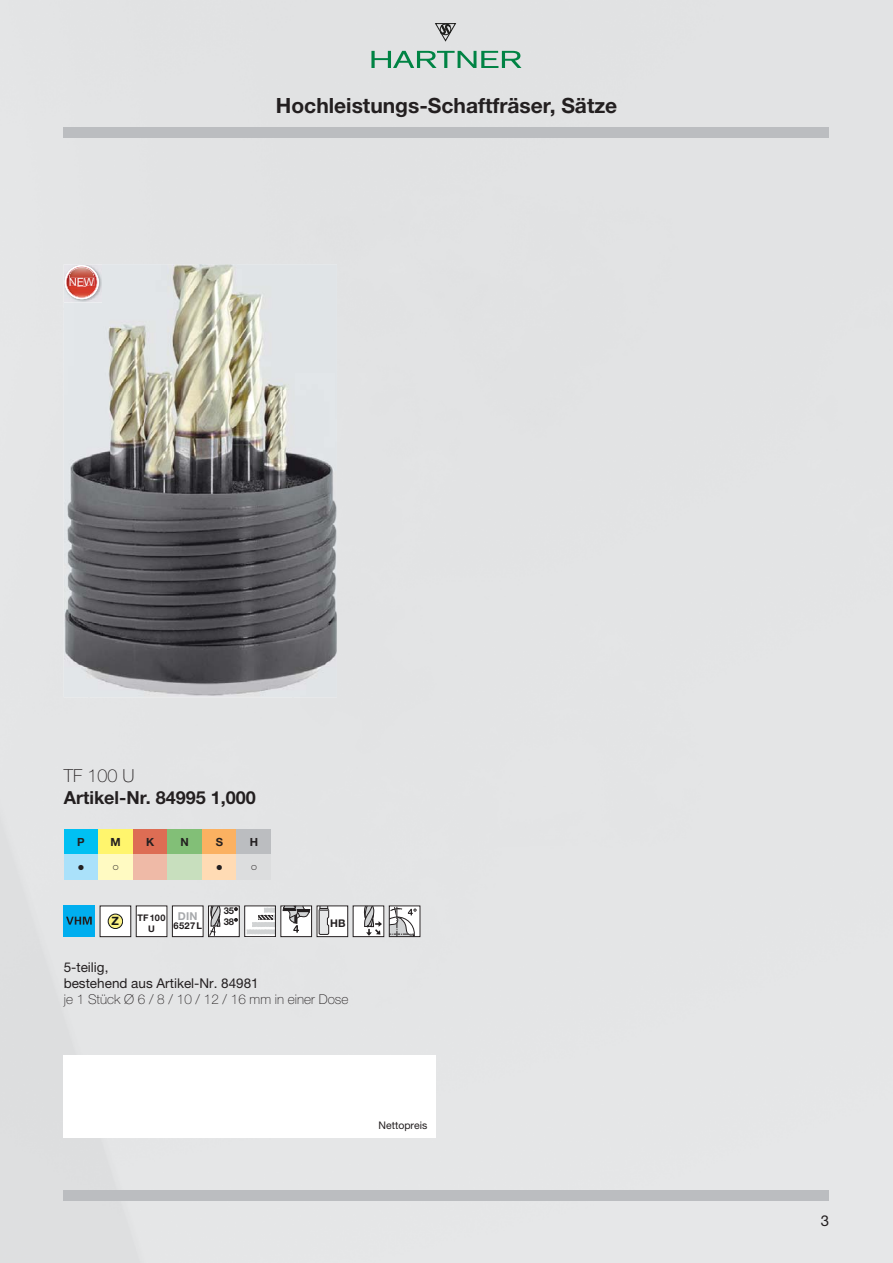
<style>
.page{position:relative;width:893px;height:1263px;background:#fff}
.page>*{position:absolute;margin:0;border:0;box-sizing:border-box;transform-origin:0 0}
.t1{font:700 21px "Helvetica Neue LTW1 G";color:#231f20}
.t2{font:700 18px "Helvetica Neue LTW1 G";color:#231f20}
.t3{font:100 18px "Helvetica Neue LTW1 G";color:#231f20}
.t4{font:15px "Helvetica Neue LTW1 G";color:#231f20}
.t5{font:13.5px/16.2px "Helvetica Neue LTW1 G";color:#231f20}
.t6{font:100 13.5px "Helvetica Neue LTW1 G";color:#231f20}
.t7{font:700 11.55px "Helvetica Neue LTW1 G";color:#121617}
.t8{font:11.4px "Helvetica Neue LTW1 G";color:#fff}
.t9{font:700 11.25px "Helvetica Neue LTW1 G";color:#231f20}
.t10{font:700 10.8px "Helvetica Neue LTW1 G";color:#a7a9ac}
.t11{font:700 10.65px "Helvetica Neue LTW1 G";color:#231f20}
.t12{font:10.5px "Helvetica Neue LTW1 G";color:#231f20}
.t13{font:700 9.3px/10.6px "Helvetica Neue LTW1 G";letter-spacing:.025em;color:#231f20}
.t14{font:700 9.15px/10.6px "Helvetica Neue LTW1 G";color:#231f20;text-align:center}
.s1{font-weight:900}
</style>
<div class="page">
<div style="left:0;top:309px;width:89px;height:954px;background:#e4e5e6"></div>
<div style="left:89px;top:697px;width:205px;height:566px;background:#e4e5e6"></div>
<div style="left:64px;top:128px;width:765px;height:10px;background:#bbbdc0"></div>
<div style="left:64px;top:1191px;width:765px;height:10px;background:#bbbdc0"></div>
<svg style="left:371px;top:51px;width:150px;height:17px;background:#8fbfa9"></svg>
<svg style="left:434px;top:23px;width:23px;height:19px"></svg>
<div style="left:64px;top:829px;width:34px;height:26px;background:#00c0f3"></div>
<div style="left:98px;top:829px;width:35px;height:26px;background:#fff56d"></div>
<div style="left:133px;top:829px;width:34px;height:26px;background:#dd6d54"></div>
<div style="left:167px;top:829px;width:35px;height:26px;background:#82bf77"></div>
<div style="left:202px;top:829px;width:35px;height:26px;background:#fbb161"></div>
<div style="left:237px;top:829px;width:34px;height:26px;background:#bbbdc0"></div>
<div style="left:64px;top:855px;width:34px;height:25px;background:#aae1fa"></div>
<div style="left:98px;top:855px;width:35px;height:25px;background:#fffac2"></div>
<div style="left:133px;top:855px;width:34px;height:25px;background:#efbaa7"></div>
<div style="left:167px;top:855px;width:35px;height:25px;background:#c8dfbe"></div>
<div style="left:202px;top:855px;width:35px;height:25px;background:#ffdbb4"></div>
<div style="left:237px;top:855px;width:34px;height:25px;background:#dcddde"></div>
<img style="left:64px;top:264px;width:273px;height:433px">
<img style="left:64px;top:264px;width:38px;height:38px">
<svg style="left:65px;top:265px;width:34px;height:34px"></svg>
<div style="left:64px;top:906px;width:31px;height:31px;background:#00aeef"></div>
<svg style="left:66px;top:917px;width:26px;height:8px"></svg>
<div style="left:100px;top:906px;width:31px;height:31px;background:#fff"></div>
<div style="left:108px;top:914px;width:15px;height:15px;background:#fbf285;border-radius:50%"></div>
<div style="left:108px;top:914px;width:15px;height:15px;border:1px solid #121617;border-radius:50%"></div>
<div style="left:136px;top:906px;width:31px;height:31px;background:#fff"></div>
<div style="left:136px;top:906px;width:31px;height:31px;border:1px solid #231f20"></div>
<div style="left:172px;top:906px;width:31px;height:31px;background:#fff"></div>
<div style="left:172px;top:906px;width:31px;height:31px;border:1px solid #231f20"></div>
<div style="left:208px;top:906px;width:31px;height:31px;background:#fff"></div>
<svg style="left:209px;top:905px;width:12px;height:30px"></svg>
<div style="left:208px;top:906px;width:31px;height:31px;border:1px solid #231f20"></div>
<div style="left:244px;top:906px;width:32px;height:31px;background:#f5f5f6"></div>
<svg style="left:247px;top:908px;width:27px;height:26px"></svg>
<div style="left:244px;top:906px;width:32px;height:31px;border:1px solid #231f20"></div>
<div style="left:281px;top:906px;width:31px;height:31px;background:#fff"></div>
<svg style="left:283px;top:905px;width:27px;height:28px"></svg>
<div style="left:281px;top:906px;width:31px;height:31px;border:1px solid #231f20"></div>
<svg style="left:319px;top:908px;width:10px;height:27px"></svg>
<div style="left:317px;top:906px;width:31px;height:31px;border:1px solid #231f20"></div>
<svg style="left:363px;top:905px;width:19px;height:30px"></svg>
<div style="left:353px;top:906px;width:31px;height:31px;border:1px solid #231f20"></div>
<svg style="left:388px;top:907px;width:29px;height:30px"></svg>
<div style="left:389px;top:906px;width:31px;height:31px;border:1px solid #231f20"></div>
<div style="left:64px;top:1055px;width:372px;height:82px;background:#fff"></div>
<p class="t8" style="left:69px;top:278px;width:27px">NEW</p>
<h1 class="t1" style="left:276px;top:93px;width:343px">Hochleistungs-Schaftfräser, Sätze</h1>
<h2 class="t3" style="left:64px;top:769px;width:72px">TF 100 U</h2>
<h2 class="t2" style="left:64px;top:787px;width:194px">Artikel-Nr. 84995 1,000</h2>
<p class="t9" style="left:77px;top:836px;width:9px">P</p>
<p class="t9" style="left:110px;top:836px;width:12px">M</p>
<p class="t9" style="left:146px;top:836px;width:10px">K</p>
<p class="t9" style="left:181px;top:836px;width:10px">N</p>
<p class="t9" style="left:216px;top:836px;width:9px">S</p>
<p class="t9" style="left:250px;top:836px;width:10px">H</p>
<p class="t7" style="left:111px;top:915px;width:9px">Z</p>
<p class="t14" style="left:137px;top:913px;width:29px">TF 100<br>U</p>
<p class="t10" style="left:178px;top:910px;width:21px">DIN</p>
<p class="t13" style="left:174px;top:921px;width:30px">6527L</p>
<p class="t13" style="left:224px;top:906px;width:16px">35<span class="s1">°<br></span>38<span class="s1">°</span></p>
<p class="t11" style="left:330px;top:917px;width:17px">HB</p>
<p class="t5" style="left:64px;top:960px;width:197px">5-teilig,<br>bestehend aus Artikel-Nr. 84981</p>
<p class="t6" style="left:64px;top:995px;width:286px">je 1 Stück Ø 6 / 8 / 10 / 12 / 16 mm in einer Dose</p>
<p class="t12" style="left:378px;top:1121px;width:50px">Nettopreis</p>
<p class="t4" style="left:821px;top:1215px;width:10px">3</p>
</div>
